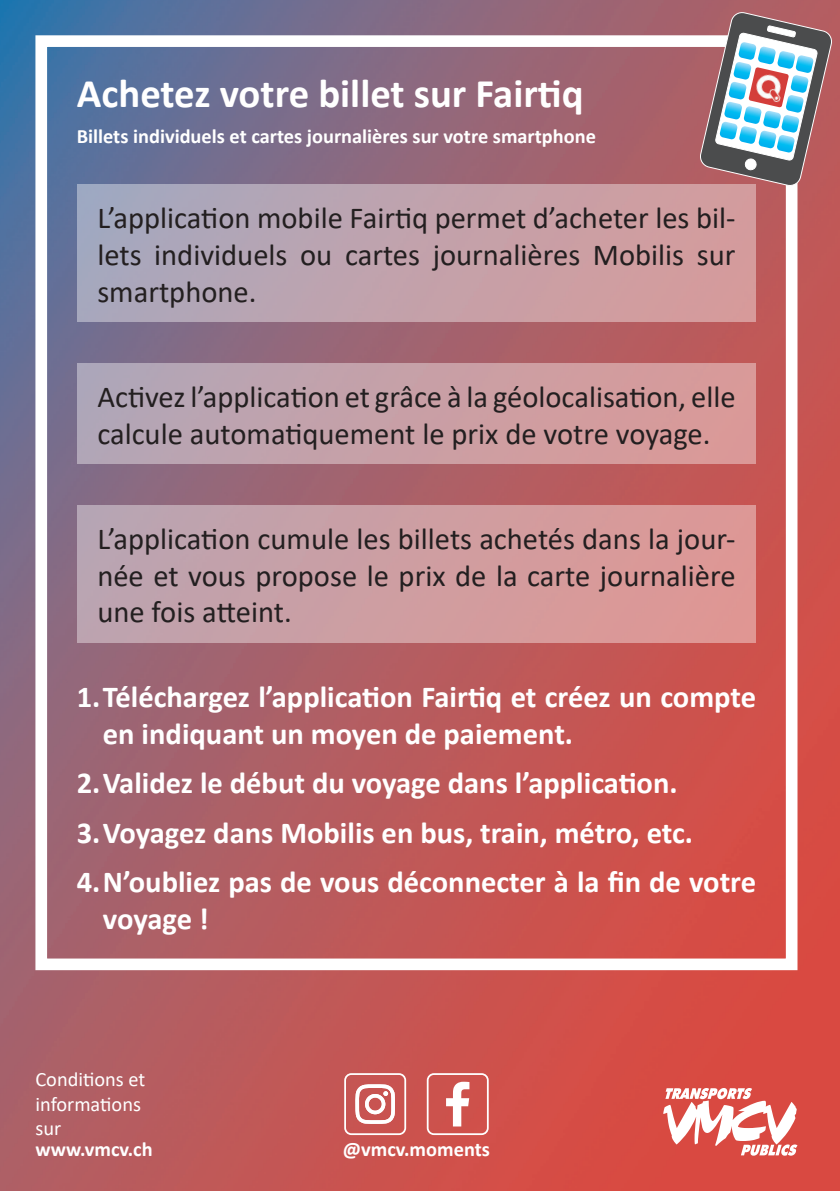
<style>
.page{position:relative;width:840px;height:1191px;background:#fff}
.page>*{position:absolute;margin:0;border:0;box-sizing:border-box;transform-origin:0 0}
.t1{font:700 40.8px "Calibri";color:#fff}
.t2{font:30.6px/36.6px "Calibri";color:#231f20;text-align:justify}
.t3{font:700 30.6px/49.4px "Calibri";color:#fff}
.t4{font:700 20.4px "Calibri";color:#fff}
.t5{font:20.4px/24.4px "Calibri";color:#fff}
</style>
<div class="page">
<img style="left:0;top:0;width:839px;height:1191px">
<div style="left:35px;top:35px;width:762px;height:935px;border:12px solid #fff"></div>
<div style="left:77px;top:185px;width:678px;height:137px;background:linear-gradient(to right,#a6a8be,#d99b9a)"></div>
<div style="left:77px;top:363px;width:678px;height:101px;background:linear-gradient(to right,#b1a7b7,#dc9996)"></div>
<div style="left:77px;top:505px;width:678px;height:138px;background:linear-gradient(to right,#baa4b1,#e09793)"></div>
<svg style="left:699px;top:12px;width:133px;height:174px"></svg>
<svg style="left:663px;top:1088px;width:134px;height:67px"></svg>
<div style="left:426px;top:1073px;width:62px;height:62px;border:2px solid #fff;border-radius:6px"></div>
<svg style="left:446px;top:1081px;width:23px;height:45px"></svg>
<div style="left:344px;top:1073px;width:62px;height:62px;border:2px solid #fff;border-radius:6px"></div>
<svg style="left:355px;top:1084px;width:40px;height:40px"></svg>
<p class="t1" style="left:77px;top:65px;width:508px">Achetez votre billet sur Fairtiq</p>
<p class="t4" style="left:77px;top:122px;width:520px">Billets individuels et cartes journalières sur votre smartphone</p>
<p class="t2" style="left:97px;top:199px;width:639px">L’application mobile Fairtiq permet d’acheter les bil&shy;lets individuels ou cartes journalières Mobilis sur smartphone.</p>
<p class="t2" style="left:97px;top:378px;width:639px">Activez l’application et grâce à la géolocalisation, elle calcule automatiquement le prix de votre voyage.</p>
<p class="t2" style="left:97px;top:520px;width:639px">L’application cumule les billets achetés dans la jour&shy;née et vous propose le prix de la carte journalière une fois atteint.</p>
<p class="t3" style="left:103px;top:678px;width:654px;line-height:36.6px;text-indent:-26px">1.Téléchargez l’application Fairtiq et créez un compte en indiquant un moyen de paiement.</p>
<p class="t3" style="left:77px;top:758px;width:680px">2.Validez le début du voyage dans l’application.<br>3.Voyagez dans Mobilis en bus, train, métro, etc.<br>4.N’oubliez pas de vous déconnecter à la fin de votre</p>
<p class="t3" style="left:103px;top:893px;width:107px">voyage !</p>
<p class="t5" style="left:35px;top:1066px;width:111px">Conditions et informations sur</p>
<p class="t4" style="left:35px;top:1134px;width:119px">www.vmcv.ch</p>
<p class="t4" style="left:343px;top:1134px;width:148px">@vmcv.moments</p>
</div>
